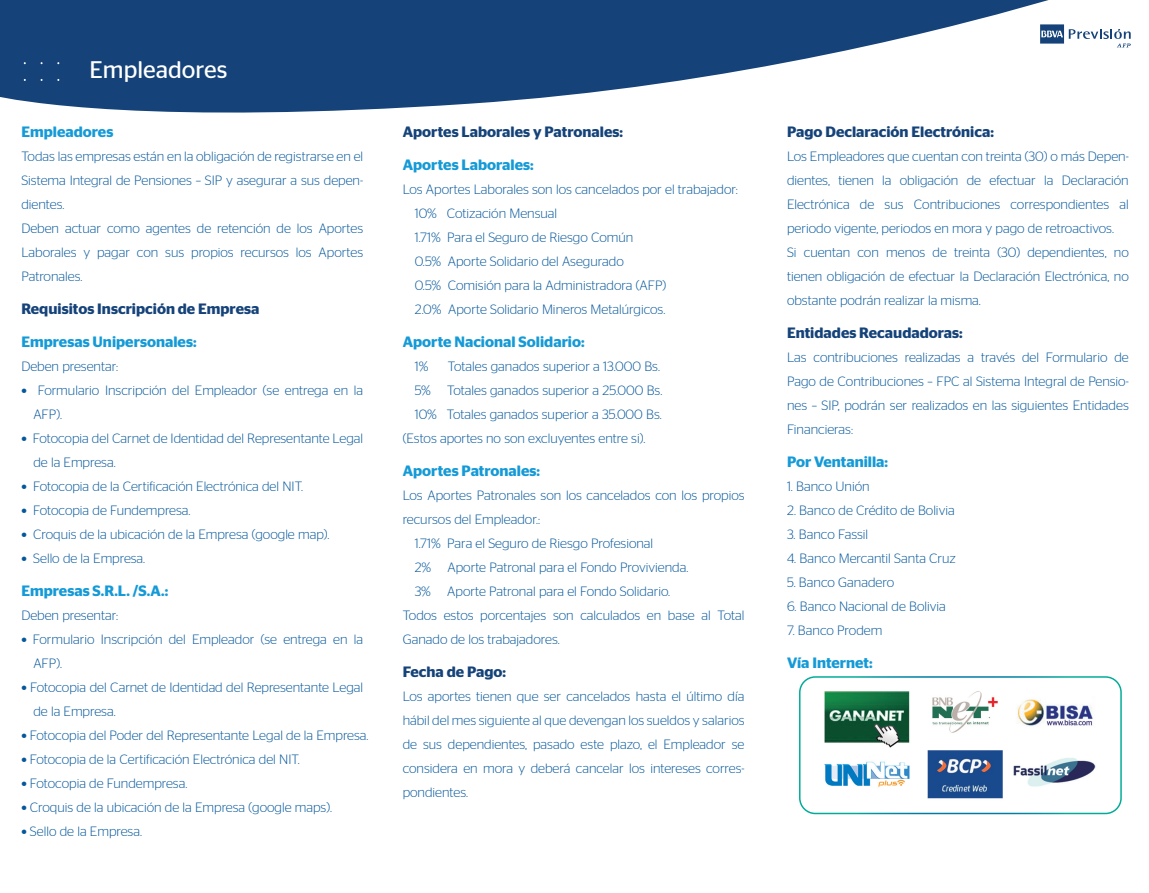
<style>
.page{position:relative;width:1149px;height:893px;background:#fff}
.page>*{position:absolute;margin:0;border:0;box-sizing:border-box;transform-origin:0 0}
.t1{font:24px "Stag Sans";color:#fff}
.t2{font:600 15px "Stag Sans";color:#149ad7}
.t3{font:600 15px "Stag Sans";color:#154379}
.t4{font:300 13.5px/24px "Stag Sans";color:#05579b}
.s1{font-weight:600;font-size:15px}
</style>
<div class="page">
<div style="left:798px;top:676px;width:323px;height:138px;border:2px solid #fff;border-radius:15px"></div>
<img style="left:824px;top:691px;width:272px;height:108px">
<svg style="left:0;top:0;width:1049px;height:113px;fill:#154379"></svg>
<svg style="left:1039px;top:24px;width:91px;height:23px"></svg>
<h1 class="t1" style="left:90px;top:56px;width:139px">Empleadores</h1>
<p class="t2" style="left:21px;top:123px;width:93px">Empleadores</p>
<p class="t4" style="left:21px;top:144px;width:343px">Todas las empresas están en la obligación de registrarse en el Sistema Integral de Pensiones – SIP y asegurar a sus depen&shy;dientes.<br>Deben actuar como agentes de retención de los Aportes Laborales y pagar con sus propios recursos los Aportes Patronales.</p>
<p class="t3" style="left:21px;top:300px;width:239px">Requisitos Inscripción de Empresa</p>
<p class="t2" style="left:21px;top:333px;width:177px">Empresas Unipersonales:</p>
<p class="t4" style="left:21px;top:354px;width:98px">Deben presentar:</p>
<p class="t4" style="left:33px;top:378px;width:331px;text-indent:-12px"><span class="s1">•</span> Formulario Inscripción del Empleador (se entrega en la<br>AFP).</p>
<p class="t4" style="left:33px;top:426px;width:331px;text-indent:-12px"><span class="s1">•</span> Fotocopia del Carnet de Identidad del Representante Legal de la Empresa.</p>
<p class="t4" style="left:21px;top:474px;width:283px"><span class="s1">•</span> Fotocopia de la Certificación Electrónica del NIT.</p>
<p class="t4" style="left:21px;top:498px;width:171px"><span class="s1">•</span> Fotocopia de Fundempresa.</p>
<p class="t4" style="left:21px;top:522px;width:309px"><span class="s1">•</span> Croquis de la ubicación de la Empresa (google map).</p>
<p class="t4" style="left:21px;top:546px;width:125px"><span class="s1">•</span> Sello de la Empresa.</p>
<p class="t2" style="left:21px;top:582px;width:148px">Empresas S.R.L. /S.A.:</p>
<p class="t4" style="left:21px;top:603px;width:98px">Deben presentar:</p>
<p class="t4" style="left:33px;top:627px;width:331px;text-indent:-12px"><span class="s1">•</span> Formulario Inscripción del Empleador (se entrega en la<br>AFP).</p>
<p class="t4" style="left:33px;top:675px;width:331px;text-indent:-12px"><span class="s1">•</span> Fotocopia del Carnet de Identidad del Representante Legal de la Empresa.</p>
<p class="t4" style="left:21px;top:723px;width:348px"><span class="s1">•</span> Fotocopia del Poder del Representante Legal de la Empresa.</p>
<p class="t4" style="left:21px;top:747px;width:280px"><span class="s1">•</span> Fotocopia de la Certificación Electrónica del NIT.</p>
<p class="t4" style="left:21px;top:771px;width:167px"><span class="s1">•</span> Fotocopia de Fundempresa.</p>
<p class="t4" style="left:21px;top:795px;width:312px"><span class="s1">•</span> Croquis de la ubicación de la Empresa (google maps).</p>
<p class="t4" style="left:21px;top:819px;width:122px"><span class="s1">•</span> Sello de la Empresa.</p>
<p class="t3" style="left:402px;top:123px;width:222px">Aportes Laborales y Patronales:</p>
<p class="t2" style="left:402px;top:156px;width:132px">Aportes Laborales:</p>
<p class="t4" style="left:414px;top:177px;width:324px;text-indent:-12px">Los Aportes Laborales son los cancelados por el trabajador:<br>10% Cotización Mensual<br>1.71% Para el Seguro de Riesgo Común<br>0.5% Aporte Solidario del Asegurado<br>0.5% Comisión para la Administradora (AFP)<br>2.0% Aporte Solidario Mineros Metalúrgicos.</p>
<p class="t2" style="left:402px;top:333px;width:183px">Aporte Nacional Solidario:</p>
<p class="t4" style="left:414px;top:354px;width:15px">1%</p>
<p class="t4" style="left:448px;top:354px;width:213px">Totales ganados superior a 13.000 Bs.</p>
<p class="t4" style="left:414px;top:378px;width:249px">5% Totales ganados superior a 25.000 Bs.</p>
<p class="t4" style="left:414px;top:402px;width:248px">10% Totales ganados superior a 35.000 Bs.</p>
<p class="t4" style="left:402px;top:426px;width:244px">(Estos aportes no son excluyentes entre si).</p>
<p class="t2" style="left:402px;top:462px;width:139px">Aportes Patronales:</p>
<p class="t4" style="left:402px;top:483px;width:343px">Los Aportes Patronales son los cancelados con los propios</p>
<p class="t4" style="left:402px;top:507px;width:139px">recursos del Empleador.:</p>
<p class="t4" style="left:414px;top:531px;width:240px">1.71% Para el Seguro de Riesgo Profesional</p>
<p class="t4" style="left:414px;top:555px;width:275px">2% Aporte Patronal para el Fondo Provivienda.</p>
<p class="t4" style="left:414px;top:579px;width:257px">3% Aporte Patronal para el Fondo Solidario.</p>
<p class="t4" style="left:402px;top:603px;width:343px">Todos estos porcentajes son calculados en base al Total</p>
<p class="t4" style="left:402px;top:627px;width:158px">Ganado de los trabajadores.</p>
<p class="t3" style="left:402px;top:663px;width:105px">Fecha de Pago:</p>
<p class="t4" style="left:402px;top:684px;width:343px;text-align:justify">Los aportes tienen que ser cancelados hasta el último día hábil del mes siguiente al que devengan los sueldos y salarios de sus dependientes, pasado este plazo, el Empleador se considera en mora y deberá cancelar los intereses corres&shy;pondientes.</p>
<p class="t3" style="left:786px;top:123px;width:208px">Pago Declaración Electrónica:</p>
<p class="t4" style="left:786px;top:144px;width:343px">Los Empleadores que cuentan con treinta (30) o más Depen&shy;dientes, tienen la obligación de efectuar la Declaración Electrónica de sus Contribuciones correspondientes al periodo vigente, periodos en mora y pago de retroactivos.<br>Si cuentan con menos de treinta (30) dependientes, no tienen obligación de efectuar la Declaración Electrónica, no obstante podrán realizar la misma.</p>
<p class="t3" style="left:786px;top:324px;width:177px">Entidades Recaudadoras:</p>
<p class="t4" style="left:786px;top:345px;width:343px;text-align:justify">Las contribuciones realizadas a través del Formulario de Pago de Contribuciones – FPC al Sistema Integral de Pensio&shy;nes – SIP, podrán ser realizados en las siguientes Entidades Financieras:</p>
<p class="t2" style="left:786px;top:453px;width:103px">Por Ventanilla:</p>
<p class="t4" style="left:786px;top:474px;width:84px">1. Banco Unión</p>
<p class="t4" style="left:786px;top:498px;width:169px">2. Banco de Crédito de Bolivia</p>
<p class="t4" style="left:786px;top:522px;width:83px">3. Banco Fassil</p>
<p class="t4" style="left:786px;top:546px;width:170px">4. Banco Mercantil Santa Cruz</p>
<p class="t4" style="left:786px;top:570px;width:109px">5. Banco Ganadero</p>
<p class="t4" style="left:786px;top:594px;width:160px">6. Banco Nacional de Bolivia</p>
<p class="t4" style="left:786px;top:618px;width:97px">7. Banco Prodem</p>
<p class="t2" style="left:786px;top:654px;width:87px">Vía Internet:</p>
</div>
